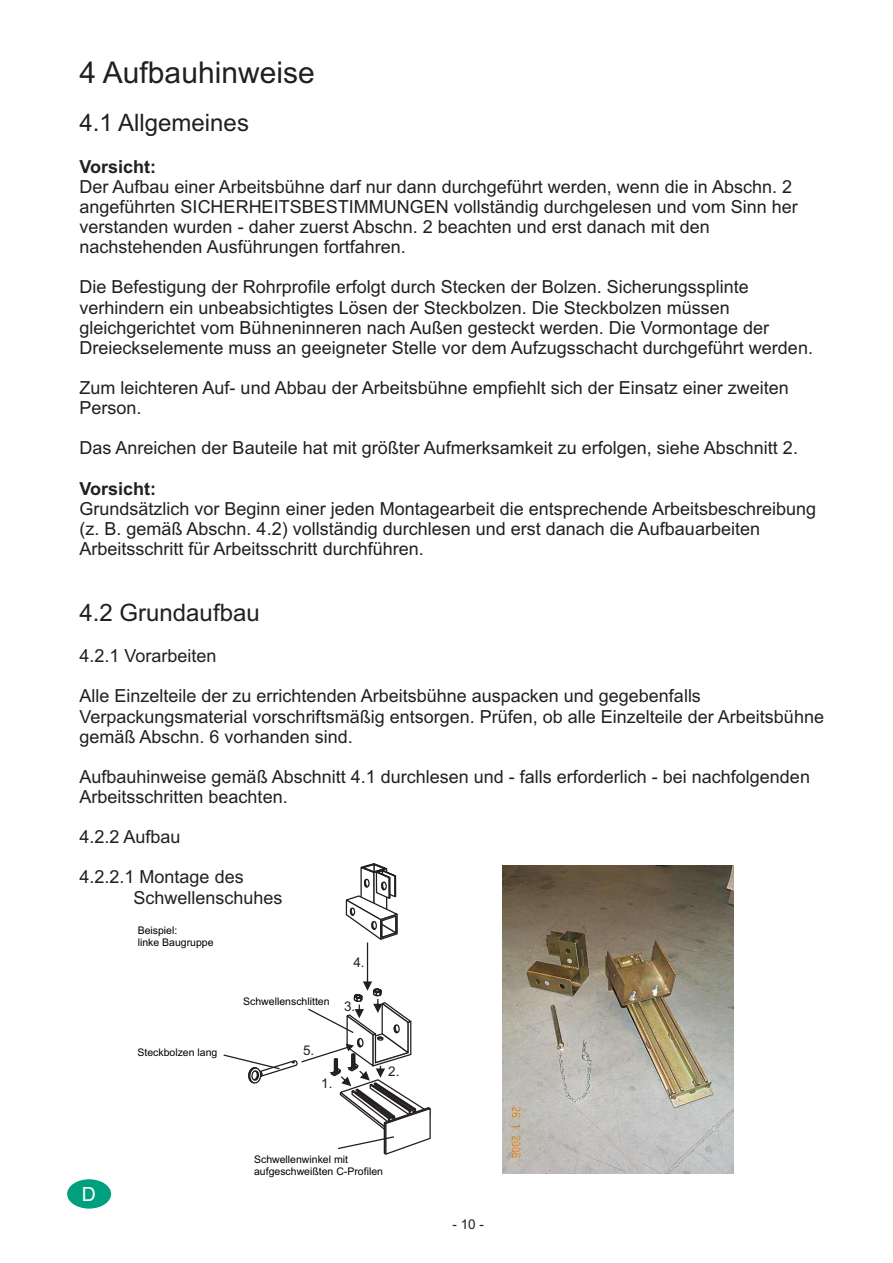
<style>
.page{position:relative;width:893px;height:1263px;background:#fff}
.page>*{position:absolute;margin:0;border:0;box-sizing:border-box;transform-origin:0 0}
.t1{font:30px "Arial";color:#231f20}
.t2{font:24px "Arial";color:#231f20}
.t3{font:19.5px "Arial";color:#fff}
.t4{font:18px/20.1px "Arial";color:#231f20}
.t5{font:700 18px "Arial";color:#231f20}
.t6{font:13.5px "Arial";color:#231f20}
.t7{font:10.5px/11.7px "Arial";color:#000}
</style>
<div class="page">
<svg style="left:223px;top:863px;width:208px;height:292px"></svg>
<img style="left:502px;top:866px;width:231px;height:307px">
<div style="left:67px;top:1179px;width:44px;height:29px;background:#009f7d;border-radius:50%"></div>
<h1 class="t1" style="left:80px;top:61px;width:237px">4 Aufbauhinweise</h1>
<h2 class="t2" style="left:80px;top:114px;width:171px">4.1 Allgemeines</h2>
<p class="t5" style="left:80px;top:160px;width:78px">Vorsicht:</p>
<p class="t4" style="left:80px;top:178px;width:720px">Der Aufbau einer Arbeitsbühne darf nur dann durchgeführt werden, wenn die in Abschn. 2 angeführten SICHERHEITSBESTIMMUNGEN vollständig durchgelesen und vom Sinn her verstanden wurden - daher zuerst Abschn. 2 beachten und erst danach mit den nachstehenden Ausführungen fortfahren.</p>
<p class="t4" style="left:80px;top:279px;width:735px">Die Befestigung der Rohrprofile erfolgt durch Stecken der Bolzen. Sicherungssplinte verhindern ein unbeabsichtigtes Lösen der Steckbolzen. Die Steckbolzen müssen gleichgerichtet vom Bühneninneren nach Außen gesteckt werden. Die Vormontage der Dreieckselemente muss an geeigneter Stelle vor dem Aufzugsschacht durchgeführt werden.</p>
<p class="t4" style="left:80px;top:379px;width:711px">Zum leichteren Auf- und Abbau der Arbeitsbühne empfiehlt sich der Einsatz einer zweiten<br>Person.</p>
<p class="t4" style="left:80px;top:440px;width:720px">Das Anreichen der Bauteile hat mit größter Aufmerksamkeit zu erfolgen, siehe Abschnitt 2.</p>
<p class="t5" style="left:80px;top:481px;width:78px">Vorsicht:</p>
<p class="t4" style="left:80px;top:500px;width:738px">Grundsätzlich vor Beginn einer jeden Montagearbeit die entsprechende Arbeitsbeschreibung (z. B. gemäß Abschn. 4.2) vollständig durchlesen und erst danach die Aufbauarbeiten<br>Arbeitsschritt für Arbeitsschritt durchführen.</p>
<h2 class="t2" style="left:80px;top:603px;width:182px">4.2 Grundaufbau</h2>
<p class="t4" style="left:80px;top:647px;width:139px">4.2.1 Vorarbeiten</p>
<p class="t4" style="left:80px;top:688px;width:746px">Alle Einzelteile der zu errichtenden Arbeitsbühne auspacken und gegebenfalls<br>Verpackungsmaterial vorschriftsmäßig entsorgen. Prüfen, ob alle Einzelteile der Arbeitsbühne gemäß Abschn. 6 vorhanden sind.</p>
<p class="t4" style="left:80px;top:768px;width:732px">Aufbauhinweise gemäß Abschnitt 4.1 durchlesen und - falls erforderlich - bei nachfolgenden<br>Arbeitsschritten beachten.</p>
<p class="t4" style="left:80px;top:828px;width:103px">4.2.2 Aufbau</p>
<p class="t4" style="left:134px;top:869px;width:151px;text-indent:-54px">4.2.2.1 Montage des<br>Schwellenschuhes</p>
<p class="t3" style="left:82px;top:1187px;width:16px">D</p>
<p class="t7" style="left:138px;top:925px;width:77px">Beispiel:<br>linke Baugruppe</p>
<p class="t7" style="left:137px;top:1047px;width:81px">Steckbolzen lang</p>
<p class="t7" style="left:243px;top:996px;width:88px">Schwellenschlitten</p>
<p class="t6" style="left:353px;top:957px;width:13px">4.</p>
<p class="t6" style="left:344px;top:1001px;width:13px">3.</p>
<p class="t6" style="left:303px;top:1045px;width:13px">5.</p>
<p class="t6" style="left:321px;top:1078px;width:13px">1.</p>
<p class="t6" style="left:388px;top:1066px;width:13px">2.</p>
<p class="t7" style="left:254px;top:1155px;width:130px">Schwellenwinkel mit aufgeschweißten C-Profilen</p>
<p class="t6" style="left:452px;top:1219px;width:33px">- 10 -</p>
</div>
